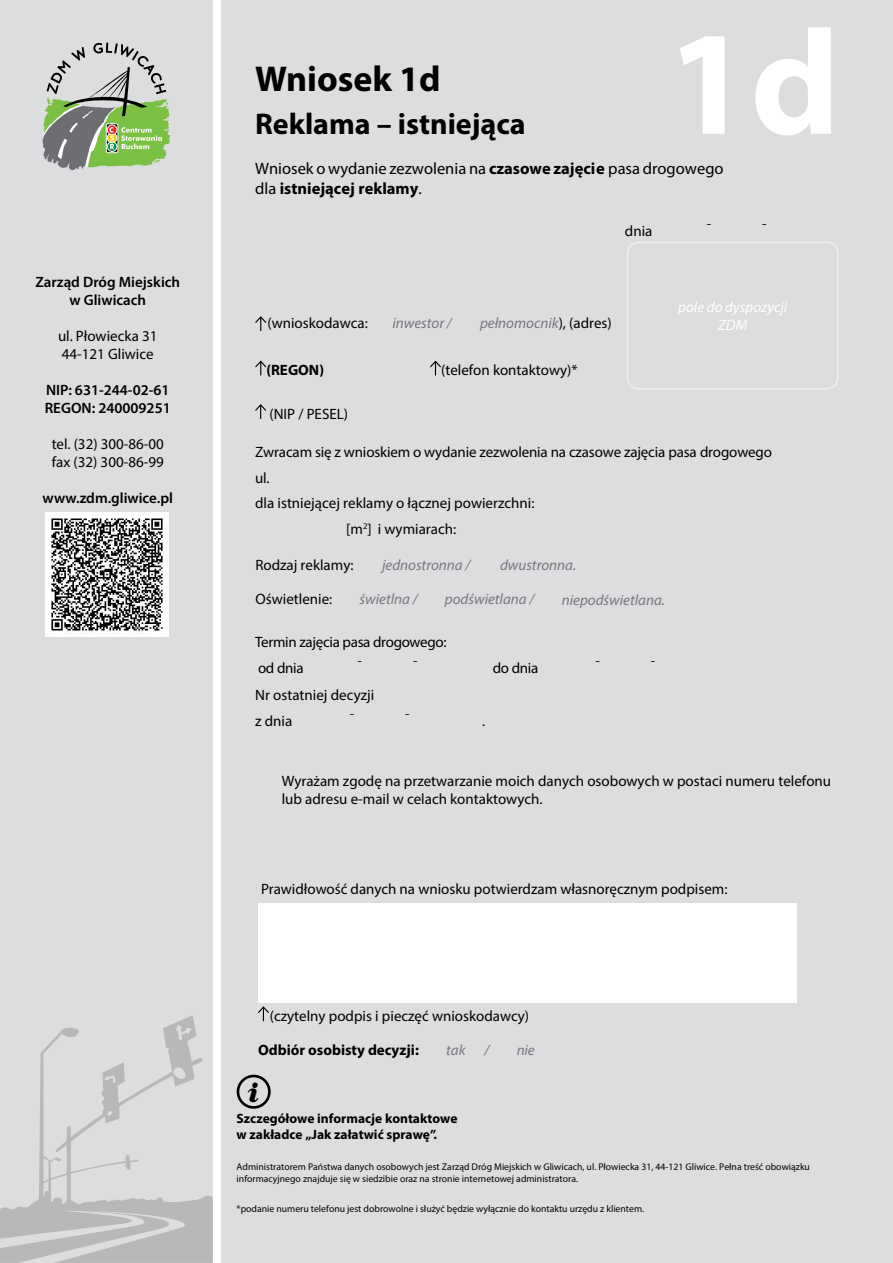
<style>
.page{position:relative;width:893px;height:1263px;background:#fff}
.page>*{position:absolute;margin:0;border:0;box-sizing:border-box;transform-origin:0 0}
.t1{font:700 150px "Myriad Pro";color:#fff}
.t2{font:700 36px "Myriad Pro";color:#000}
.t3{font:700 30px "Myriad Pro";color:#000}
.t4{font:italic 27.75px "Century 751 Blk EU";color:#000}
.t5{font:16.5px/19.8px "Myriad Pro";color:#000}
.t6{font:15px/18px "Myriad Pro";color:#000}
.t7{font:italic 15px "Myriad Pro";color:#77787b}
.t8{font:600 15px/18px "Myriad Pro";color:#000;text-align:center}
.t9{font:15px/26.4px "Myriad Pro";letter-spacing:-.02em;color:#000}
.t10{font:700 15px "Myriad Pro";color:#000}
.t11{font:italic 15px/18px "Myriad Pro";color:#fff;text-align:center}
.t12{font:700 13.5px/16.2px "Myriad Pro";color:#000}
.t13{font:9.75px/11.7px "Myriad Pro";color:#000}
.s1{font-weight:700}
.s2{font-style:normal;color:#000}
</style>
<div class="page">
<div style="left:221px;top:0;width:672px;height:1263px;background:#dcddde"></div>
<div style="left:0;top:0;width:213px;height:1263px;background:#dcddde"></div>
<svg style="left:43px;top:43px;width:127px;height:127px"></svg>
<svg style="left:0;top:1015px;width:213px;height:248px"></svg>
<div style="left:626px;top:241px;width:213px;height:149px;border:2px solid #ebebec;border-radius:12px"></div>
<svg style="left:255px;top:316px;width:12px;height:15px"></svg>
<svg style="left:255px;top:360px;width:12px;height:15px"></svg>
<svg style="left:430px;top:360px;width:11px;height:15px"></svg>
<img style="left:45px;top:512px;width:124px;height:124px">
<svg style="left:255px;top:404px;width:12px;height:15px"></svg>
<div style="left:258px;top:903px;width:538px;height:100px;background:#fff"></div>
<svg style="left:258px;top:1006px;width:11px;height:15px"></svg>
<svg style="left:237px;top:1075px;width:34px;height:34px"></svg>
<p class="t8" style="left:35px;top:272px;width:146px">Zarząd Dróg Miejskich w Gliwicach</p>
<p class="t6" style="left:58px;top:326px;width:101px">ul. Płowiecka 31<br>44-121 Gliwice</p>
<p class="t8" style="left:45px;top:380px;width:127px;text-align:left">NIP: 631-244-02-61<br>REGON: 240009251</p>
<p class="t6" style="left:52px;top:434px;width:114px">tel. (32) 300-86-00 fax (32) 300-86-99</p>
<p class="t8" style="left:43px;top:488px;width:132px">www.zdm.gliwice.pl</p>
<h1 class="t1" style="left:667px;top:-15px;width:174px">1d</h1>
<h2 class="t2" style="left:255px;top:55px;width:187px">Wniosek 1d</h2>
<h3 class="t3" style="left:255px;top:104px;width:272px">Reklama – istniejąca</h3>
<p class="t5" style="left:255px;top:158px;width:470px">Wniosek o wydanie zezwolenia na <span class="s1">czasowe zajęcie</span> pasa drogowego dla <span class="s1">istniejącej reklamy</span>.</p>
<p class="t6" style="left:625px;top:222px;width:29px">dnia</p>
<p class="t6" style="left:267px;top:314px;width:102px">(wnioskodawca:</p>
<p class="t7" style="left:392px;top:314px;width:61px">inwestor /</p>
<p class="t7" style="left:480px;top:314px;width:133px">pełnomocnik<span class="s2">), (adres)</span></p>
<p class="t6" style="left:269px;top:405px;width:80px">(NIP / PESEL)</p>
<p class="t6" style="left:441px;top:361px;width:138px">(telefon kontaktowy)*</p>
<p class="t6" style="left:707px;top:222px;width:6px">¯</p>
<p class="t6" style="left:762px;top:222px;width:6px">¯</p>
<p class="t11" style="left:678px;top:298px;width:111px">pole do dyspozycji<br>ZDM</p>
<p class="t6" style="left:255px;top:443px;width:518px">Zwracam się z wnioskiem o wydanie zezwolenia na czasowe zajęcia pasa drogowego</p>
<p class="t6" style="left:255px;top:469px;width:16px">ul.</p>
<p class="t6" style="left:255px;top:494px;width:281px">dla istniejącej reklamy o łącznej powierzchni:</p>
<p class="t6" style="left:346px;top:520px;width:111px">[m<sup>2</sup>] i wymiarach:</p>
<p class="t6" style="left:255px;top:556px;width:100px">Rodzaj reklamy:</p>
<p class="t7" style="left:382px;top:556px;width:90px">jednostronna /</p>
<p class="t7" style="left:500px;top:556px;width:78px">dwustronna.</p>
<p class="t6" style="left:256px;top:590px;width:78px">Oświetlenie:</p>
<p class="t7" style="left:360px;top:590px;width:60px">świetlna /</p>
<p class="t7" style="left:445px;top:590px;width:91px">podświetlana /</p>
<p class="t7" style="left:562px;top:590px;width:105px">niepodświetlana.</p>
<p class="t9" style="left:255px;top:628px;width:193px">Termin zajęcia pasa drogowego: od dnia</p>
<p class="t6" style="left:358px;top:659px;width:6px">¯</p>
<p class="t6" style="left:413px;top:659px;width:6px">¯</p>
<p class="t6" style="left:255px;top:681px;width:121px;line-height:26.4px">Nr ostatniej decyzji z dnia</p>
<p class="t6" style="left:350px;top:712px;width:6px">¯</p>
<p class="t6" style="left:405px;top:712px;width:6px">¯</p>
<p class="t6" style="left:493px;top:659px;width:47px">do dnia</p>
<p class="t6" style="left:482px;top:712px;width:5px">.</p>
<p class="t6" style="left:595px;top:659px;width:6px">¯</p>
<p class="t6" style="left:651px;top:659px;width:6px">¯</p>
<p class="t6" style="left:282px;top:772px;width:551px">Wyrażam zgodę na przetwarzanie moich danych osobowych w postaci numeru telefonu lub adresu e-mail w celach kontaktowych.</p>
<p class="t6" style="left:261px;top:880px;width:468px">Prawidłowość danych na wniosku potwierdzam własnoręcznym podpisem:</p>
<p class="t6" style="left:270px;top:1006px;width:261px">(czytelny podpis i pieczęć wnioskodawcy)</p>
<p class="t10" style="left:258px;top:1040px;width:162px">Odbiór osobisty decyzji:</p>
<p class="t7" style="left:446px;top:1041px;width:21px">tak</p>
<p class="t7" style="left:485px;top:1041px;width:6px">/</p>
<p class="t7" style="left:517px;top:1041px;width:19px">nie</p>
<h3 class="t4" style="left:248px;top:1074px;width:12px">i</h3>
<p class="t12" style="left:237px;top:1110px;width:222px">Szczegółowe informacje kontaktowe w zakładce „Jak załatwić sprawę”.</p>
<p class="t13" style="left:237px;top:1161px;width:575px">Administratorem Państwa danych osobowych jest Zarząd Dróg Miejskich w Gliwicach, ul. Płowiecka 31, 44-121 Gliwice. Pełna treść obowiązku informacyjnego znajduje się w siedzibie oraz na stronie internetowej administratora.</p>
<p class="t13" style="left:237px;top:1202px;width:409px">*podanie numeru telefonu jest dobrowolne i służyć będzie wyłącznie do kontaktu urzędu z klientem.</p>
</div>
